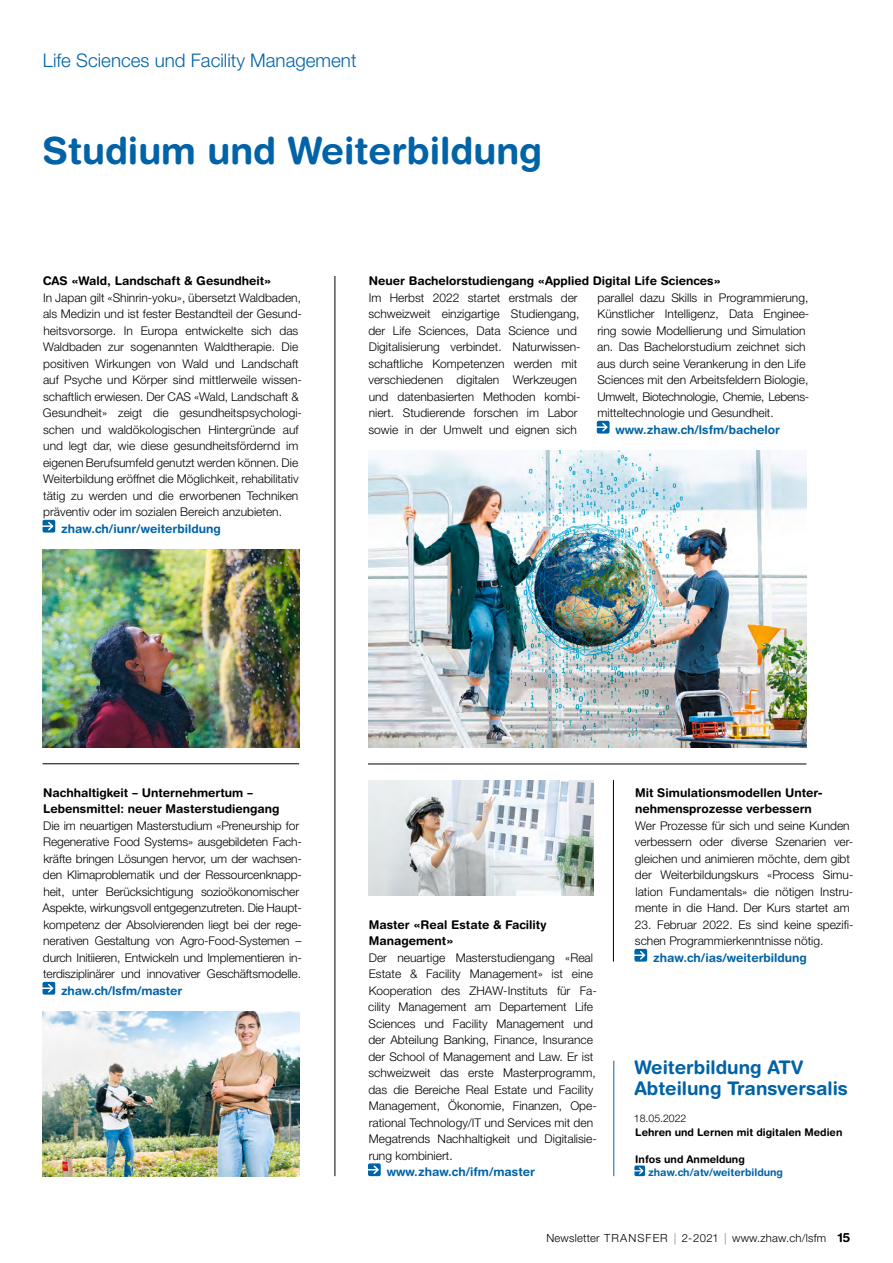
<style>
.page{position:relative;width:893px;height:1263px;background:#fff}
.page>*{position:absolute;margin:0;border:0;box-sizing:border-box;transform-origin:0 0}
.t1{font:700 37.5px "Helvetica Rounded LT Std";color:#0063a7}
.t2{font:700 18.75px/21px "Helvetica Rounded LT Std";color:#0063a7}
.t3{font:300 18.75px "Helvetica Neue LT Std";color:#0063a7}
.t4{font:300 12px/16.5px "Helvetica Neue LT Std";color:#000}
.t5{font:700 12px/16.5px "Helvetica Rounded LT Std";color:#000}
.t6{font:700 12px "Helvetica Rounded LT Std";color:#0063a7}
.t7{font:300 11.25px "Helvetica Neue LT Std";letter-spacing:.02em;color:#000}
.t8{font:700 10.5px "Helvetica Rounded LT Std";color:#000}
.t9{font:700 10.5px "Helvetica Rounded LT Std";color:#0063a7}
.t10{font:300 10.5px "Helvetica Neue LT Std";color:#000}
.s1{font-family:"Helvetica Rounded LT Std";font-weight:700;font-size:12.75px}
</style>
<div class="page">
<hr style="left:613px;top:1061px;width:1px;height:115px;background:#0063a7">
<svg style="left:597px;top:421px;width:12px;height:12px"></svg>
<svg style="left:43px;top:982px;width:12px;height:12px"></svg>
<svg style="left:43px;top:520px;width:12px;height:12px"></svg>
<svg style="left:634px;top:949px;width:13px;height:13px"></svg>
<svg style="left:368px;top:1163px;width:13px;height:13px"></svg>
<hr style="left:335px;top:276px;width:1px;height:900px;background:#000">
<hr style="left:613px;top:780px;width:1px;height:182px;background:#000">
<hr style="left:43px;top:763px;width:256px;height:1px;background:#000">
<hr style="left:368px;top:764px;width:438px;height:1px;background:#000">
<img style="left:368px;top:450px;width:438px;height:297px">
<svg style="left:634px;top:1165px;width:11px;height:11px"></svg>
<img style="left:43px;top:549px;width:256px;height:198px">
<img style="left:43px;top:1011px;width:256px;height:165px">
<img style="left:368px;top:780px;width:226px;height:116px">
<h2 class="t3" style="left:43px;top:49px;width:315px">Life Sciences und Facility Management</h2>
<h1 class="t1" style="left:43px;top:127px;width:501px">Studium und Weiterbildung</h1>
<p class="t5" style="left:43px;top:272px;width:230px">CAS «Wald, Landschaft &amp; Gesundheit»</p>
<p class="t4" style="left:43px;top:289px;width:261px">In Japan gilt «Shinrin-yoku», übersetzt Waldbaden, als Medizin und ist fester Bestandteil der Gesund&shy;heitsvorsorge. In Europa entwickelte sich das Waldbaden zur sogenannten Waldtherapie. Die positiven Wirkungen von Wald und Landschaft auf Psyche und Körper sind mittlerweile wissen&shy;schaftlich erwiesen. Der CAS «Wald, Landschaft &amp; Gesundheit» zeigt die gesundheitspsychologi&shy;schen und waldökologischen Hintergründe auf und legt dar, wie diese gesundheitsfördernd im eigenen Berufsumfeld genutzt werden können. Die Weiterbildung eröffnet die Möglichkeit, rehabilitativ tätig zu werden und die erworbenen Techniken präventiv oder im sozialen Bereich anzubieten.</p>
<p class="t6" style="left:61px;top:521px;width:161px">zhaw.ch/iunr/weiterbildung</p>
<p class="t5" style="left:369px;top:272px;width:353px">Neuer Bachelorstudiengang «Applied Digital Life Sciences»</p>
<p class="t4" style="left:368px;top:289px;width:214px">Im Herbst 2022 startet erstmals der schweizweit einzigartige Studiengang, der Life Sciences, Data Science und Digitalisierung verbindet. Naturwissen&shy;schaftliche Kompetenzen werden mit verschiedenen digitalen Werkzeugen und datenbasierten Methoden kombi&shy;niert. Studierende forschen im Labor sowie in der Umwelt und eignen sich</p>
<p class="t4" style="left:597px;top:289px;width:214px">parallel dazu Skills in Programmierung, Künstlicher Intelligenz, Data Enginee&shy;ring sowie Modellierung und Simulation an. Das Bachelorstudium zeichnet sich aus durch seine Verankerung in den Life Sciences mit den Arbeitsfeldern Biologie, Umwelt, Biotechnologie, Chemie, Lebens&shy;mitteltechnologie und Gesundheit.</p>
<p class="t6" style="left:615px;top:422px;width:166px">www.zhaw.ch/lsfm/bachelor</p>
<p class="t5" style="left:43px;top:784px;width:238px">Nachhaltigkeit – Unternehmertum –<br>Lebensmittel: neuer Masterstudiengang</p>
<p class="t4" style="left:42px;top:817px;width:261px">Die im neuartigen Masterstudium «Preneurship for Regenerative Food Systems» ausgebildeten Fach&shy;kräfte bringen Lösungen hervor, um der wachsen&shy;den Klimaproblematik und der Ressourcenknapp&shy;heit, unter Berücksichtigung sozioökonomischer Aspekte, wirkungsvoll entgegenzutreten. Die Haupt&shy;kompetenz der Absolvierenden liegt bei der rege&shy;nerativen Gestaltung von Agro-Food-Systemen – durch Initiieren, Entwickeln und Implementieren in&shy;terdisziplinärer und innovativer Geschäftsmodelle.</p>
<p class="t6" style="left:61px;top:983px;width:123px">zhaw.ch/lsfm/master</p>
<p class="t5" style="left:369px;top:916px;width:179px">Master «Real Estate &amp; Facility<br>Management»</p>
<p class="t4" style="left:368px;top:949px;width:230px">Der neuartige Masterstudiengang «Real Estate &amp; Facility Management» ist eine Kooperation des ZHAW-Instituts für Fa&shy;cility Management am Departement Life Sciences und Facility Management und der Abteilung Banking, Finance, Insurance der School of Management and Law. Er ist schweizweit das erste Masterprogramm, das die Bereiche Real Estate und Facility Management, Ökonomie, Finanzen, Ope&shy;rational Technology/IT und Services mit den Megatrends Nachhaltigkeit und Digitalisie&shy;rung kombiniert.</p>
<p class="t6" style="left:387px;top:1164px;width:150px">www.zhaw.ch/ifm/master</p>
<p class="t5" style="left:635px;top:784px;width:188px">Mit Simulationsmodellen Unter&shy;nehmensprozesse verbessern</p>
<p class="t4" style="left:635px;top:817px;width:220px">Wer Prozesse für sich und seine Kunden verbessern oder diverse Szenarien ver&shy;gleichen und animieren möchte, dem gibt der Weiterbildungskurs «Process Simu&shy;lation Fundamentals» die nötigen Instru&shy;mente in die Hand. Der Kurs startet am</p>
<p class="t4" style="left:635px;top:916px;width:220px">23. Februar 2022. Es sind keine spezifi&shy;schen Programmierkenntnisse nötig.</p>
<p class="t6" style="left:653px;top:950px;width:155px">zhaw.ch/ias/weiterbildung</p>
<h2 class="t2" style="left:634px;top:1056px;width:215px">Weiterbildung ATV<br>Abteilung Transversalis</h2>
<p class="t10" style="left:634px;top:1112px;width:54px">18.05.2022</p>
<p class="t8" style="left:635px;top:1125px;width:209px">Lehren und Lernen mit digitalen Medien</p>
<p class="t8" style="left:635px;top:1152px;width:111px">Infos und Anmeldung</p>
<p class="t9" style="left:648px;top:1166px;width:137px">zhaw.ch/atv/weiterbildung</p>
<p class="t7" style="left:546px;top:1231px;width:306px">Newsletter TRANSFER | 2-2021 | www.zhaw.ch/lsfm <span class="s1">15</span></p>
</div>
